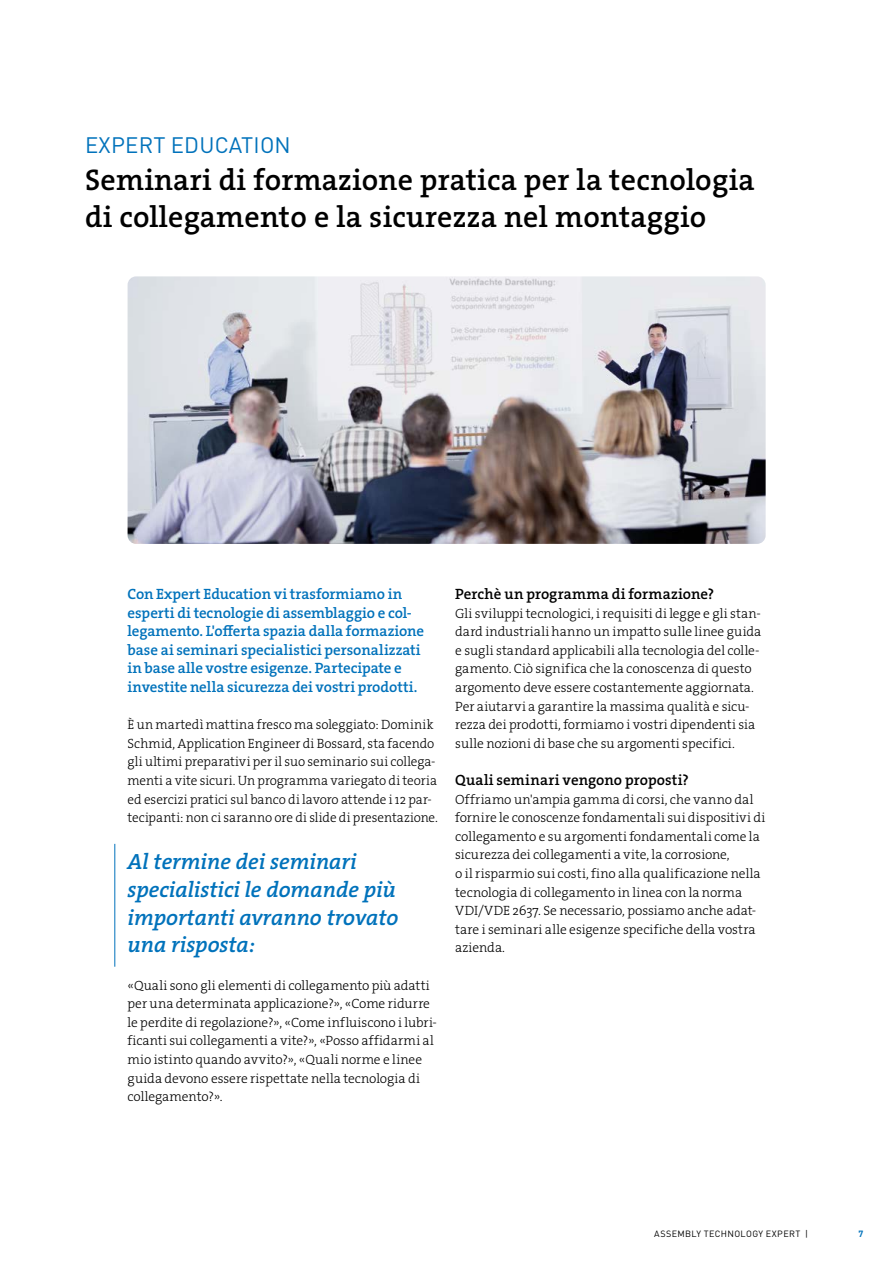
<style>
.page{position:relative;width:893px;height:1263px;background:#fff}
.page>*{position:absolute;margin:0;border:0;box-sizing:border-box;transform-origin:0 0}
.t1{font:30px/37.2px "The Serif HP6 Se Bld";letter-spacing:.01em;color:#000}
.t2{font:22.2px/27.9px "The Serif HP6 Se Bld IT";color:#0072bb}
.t3{font:22.2px "DINOT";letter-spacing:.01em;color:#0072bb}
.t4{font:15px/18.6px "The Serif HP6 Se Bld";letter-spacing:-.005em;color:#0072bb}
.t5{font:15px "The Serif HP6 Se Bld";letter-spacing:.005em;color:#000}
.t6{font:13.5px/18.6px "The Serif HP3 Lig";color:#000}
.t7{font:9px "DINOT";letter-spacing:.04em;color:#000}
.t8{font:700 9px "DINOT";color:#0072bb}
</style>
<div class="page">
<img style="left:128px;top:276px;width:638px;height:268px">
<hr style="left:114px;top:844px;width:1px;height:123px;background:#0072bb">
<h2 class="t3" style="left:85px;top:129px;width:207px">EXPERT EDUCATION</h2>
<h1 class="t1" style="left:85px;top:161px;width:671px">Seminari di formazione pratica per la tecnologia di collegamento e la sicurezza nel montaggio</h1>
<p class="t4" style="left:128px;top:585px;width:298px">Con Expert Education vi trasformiamo in esperti di tecnologie di assemblaggio e col&shy;legamento. L'offerta spazia dalla formazione base ai seminari specialistici personalizzati in base alle vostre esigenze. Partecipate e investite nella sicurezza dei vostri prodotti.</p>
<p class="t6" style="left:128px;top:715px;width:312px">È un martedì mattina fresco ma soleggiato: Dominik Schmid, Application Engineer di Bossard, sta facendo gli ultimi preparativi per il suo seminario sui collega&shy;menti a vite sicuri. Un programma variegato di teoria ed esercizi pratici sul banco di lavoro attende i 12 par&shy;tecipanti: non ci saranno ore di slide di presentazione.</p>
<h2 class="t2" style="left:128px;top:848px;width:272px">Al termine dei seminari specialistici le domande più importanti avranno trovato una risposta:</h2>
<p class="t6" style="left:128px;top:976px;width:311px">«Quali sono gli elementi di collegamento più adatti per una determinata applicazione?», «Come ridurre le perdite di regolazione?», «Come influiscono i lubri&shy;ficanti sui collegamenti a vite?», «Posso affidarmi al mio istinto quando avvito?», «Quali norme e linee guida devono essere rispettate nella tecnologia di collegamento?».</p>
<p class="t5" style="left:455px;top:584px;width:261px">Perchè un programma di formazione?</p>
<p class="t6" style="left:455px;top:604px;width:308px">Gli sviluppi tecnologici, i requisiti di legge e gli stan&shy;dard industriali hanno un impatto sulle linee guida e sugli standard applicabili alla tecnologia del colle&shy;gamento. Ciò significa che la conoscenza di questo argomento deve essere costantemente aggiornata.<br>Per aiutarvi a garantire la massima qualità e sicu&shy;rezza dei prodotti, formiamo i vostri dipendenti sia sulle nozioni di base che su argomenti specifici.</p>
<p class="t5" style="left:455px;top:770px;width:235px">Quali seminari vengono proposti?</p>
<p class="t6" style="left:455px;top:790px;width:312px">Offriamo un'ampia gamma di corsi, che vanno dal fornire le conoscenze fondamentali sui dispositivi di collegamento e su argomenti fondamentali come la sicurezza dei collegamenti a vite, la corrosione,<br>o il risparmio sui costi, fino alla qualificazione nella tecnologia di collegamento in linea con la norma VDI/VDE 2637. Se necessario, possiamo anche adat&shy;tare i seminari alle esigenze specifiche della vostra azienda.</p>
<p class="t7" style="left:654px;top:1227px;width:155px">ASSEMBLY TECHNOLOGY EXPERT |</p>
<p class="t8" style="left:858px;top:1227px;width:6px">7</p>
</div>
